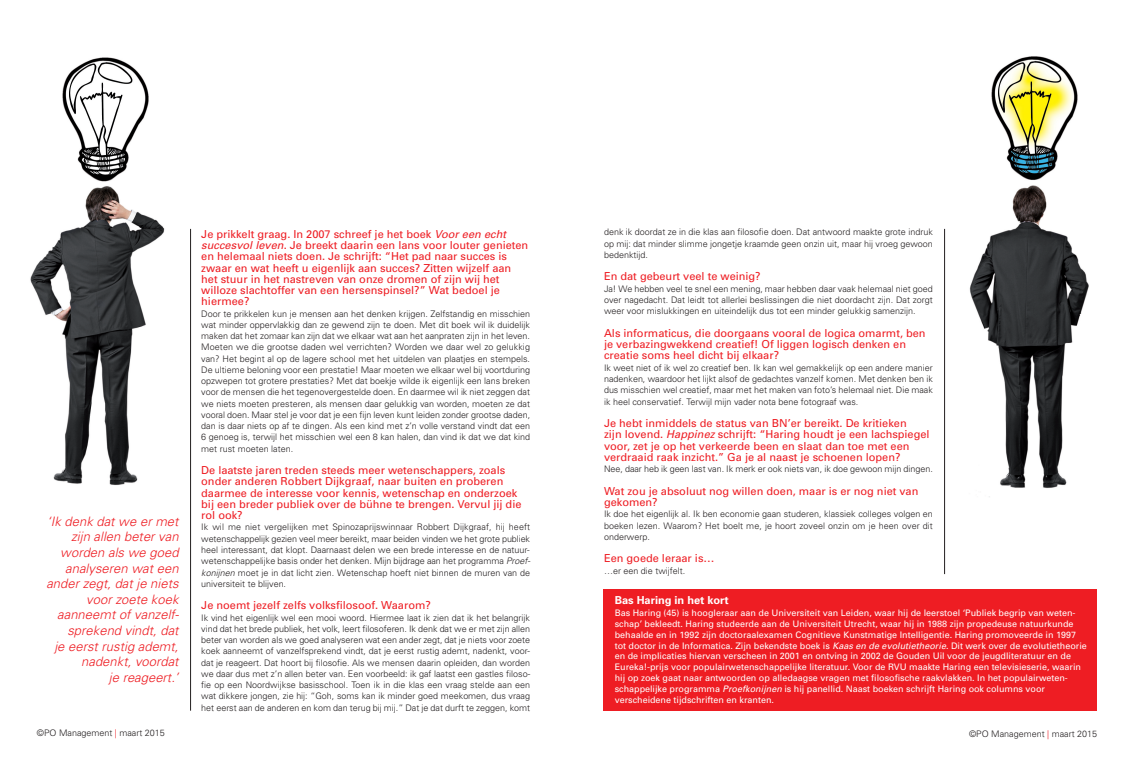
<style>
.page{position:relative;width:1134px;height:766px;background:#fff}
.page>*{position:absolute;margin:0;border:0;box-sizing:border-box;transform-origin:0 0}
.t1{font:italic 300 13px/15.6px "Univers";letter-spacing:.005em;color:#ee1d23;text-align:right}
.t2{font:11px/11.3px "Univers";color:#ee1d23}
.t3{font:700 11px "Univers";color:#fff}
.t4{font:300 9px/11.2px "Univers";color:#231f20;text-align:justify}
.t5{font:9px/10.8px "Univers";color:#fff}
.s1{color:#ee1d23}
.s2{font-style:italic}
</style>
<div class="page">
<img style="left:944px;top:56px;width:145px;height:485px">
<img style="left:30px;top:57px;width:135px;height:428px">
<hr style="left:190px;top:229px;width:1px;height:481px;background:#231f20">
<hr style="left:944px;top:229px;width:1px;height:345px;background:#231f20">
<div style="left:604px;top:588px;width:493px;height:122px;background:#ee1d23"></div>
<h1 class="t1" style="left:46px;top:514px;width:134px">‘Ik denk dat we er met zijn allen beter van worden als we goed analyseren wat een ander zegt, dat je niets voor zoete koek aanneemt of vanzelf&shy;sprekend vindt, dat<br>je eerst rustig ademt, nadenkt, voordat<br>je reageert.’</h1>
<p class="t4" style="left:37px;top:728px;width:130px">©PO Management <span class="s1">|</span> maart 2015</p>
<p class="t2" style="left:201px;top:229px;width:329px">Je prikkelt graag. In 2007 schreef je het boek <span class="s2">Voor een echt succesvol leven</span>. Je breekt daarin een lans voor louter genieten en helemaal niets doen. Je schrijft: “Het pad naar succes is zwaar en wat heeft u eigenlijk aan succes? Zitten wijzelf aan het stuur in het nastreven van onze dromen of zijn wij het willoze slachtoffer van een hersenspinsel?” Wat bedoel je hiermee?</p>
<p class="t4" style="left:201px;top:308px;width:330px">Door te prikkelen kun je mensen aan het denken krijgen. Zelfstandig en misschien wat minder oppervlakkig dan ze gewend zijn te doen. Met dit boek wil ik duidelijk maken dat het zomaar kan zijn dat we elkaar wat aan het aanpraten zijn in het leven.<br>Moeten we die grootse daden wel verrichten? Worden we daar wel zo gelukkig van? Het begint al op de lagere school met het uitdelen van plaatjes en stempels.<br>De ultieme beloning voor een prestatie! Maar moeten we elkaar wel bij voortduring opzwepen tot grotere prestaties? Met dat boekje wilde ik eigenlijk een lans breken voor de mensen die het tegenovergestelde doen. En daarmee wil ik niet zeggen dat we niets moeten presteren, als mensen daar gelukkig van worden, moeten ze dat vooral doen. Maar stel je voor dat je een fijn leven kunt leiden zonder grootse daden, dan is daar niets op af te dingen. Als een kind met z’n volle verstand vindt dat een 6 genoeg is, terwijl het misschien wel een 8 kan halen, dan vind ik dat we dat kind met rust moeten laten.</p>
<p class="t2" style="left:201px;top:465px;width:322px">De laatste jaren treden steeds meer wetenschappers, zoals onder anderen Robbert Dijkgraaf, naar buiten en proberen daarmee de interesse voor kennis, wetenschap en onderzoek bij een breder publiek over de bühne te brengen. Vervul jij die rol ook?</p>
<p class="t4" style="left:201px;top:522px;width:331px">Ik wil me niet vergelijken met Spinozaprijswinnaar Robbert Dijkgraaf, hij heeft wetenschappelijk gezien veel meer bereikt, maar beiden vinden we het grote publiek heel interessant, dat klopt. Daarnaast delen we een brede interesse en de natuur&shy;wetenschappelijke basis onder het denken. Mijn bijdrage aan het programma <span class="s2">Proef&shy;konijnen</span> moet je in dat licht zien. Wetenschap hoeft niet binnen de muren van de universiteit te blijven.</p>
<p class="t2" style="left:201px;top:600px;width:231px">Je noemt jezelf zelfs volksfilosoof. Waarom?</p>
<p class="t4" style="left:201px;top:612px;width:330px">Ik vind het eigenlijk wel een mooi woord. Hiermee laat ik zien dat ik het belangrijk vind dat het brede publiek, het volk, leert filosoferen. Ik denk dat we er met zijn allen beter van worden als we goed analyseren wat een ander zegt, dat je niets voor zoete koek aanneemt of vanzelfsprekend vindt, dat je eerst rustig ademt, nadenkt, voor&shy;dat je reageert. Dat hoort bij filosofie. Als we mensen daarin opleiden, dan worden we daar dus met z’n allen beter van. Een voorbeeld: ik gaf laatst een gastles filoso&shy;fie op een Noordwijkse basisschool. Toen ik in die klas een vraag stelde aan een wat dikkere jongen, zie hij: “Goh, soms kan ik minder goed meekomen, dus vraag het eerst aan de anderen en kom dan terug bij mij.” Dat je dat durft te zeggen, komt</p>
<p class="t4" style="left:604px;top:227px;width:330px">denk ik doordat ze in die klas aan filosofie doen. Dat antwoord maakte grote indruk op mij: dat minder slimme jongetje kraamde geen onzin uit, maar hij vroeg gewoon bedenktijd.</p>
<p class="t2" style="left:604px;top:272px;width:158px">En dat gebeurt veel te weinig?</p>
<p class="t4" style="left:604px;top:283px;width:330px">Ja! We hebben veel te snel een mening, maar hebben daar vaak helemaal niet goed over nagedacht. Dat leidt tot allerlei beslissingen die niet doordacht zijn. Dat zorgt weer voor mislukkingen en uiteindelijk dus tot een minder gelukkig samenzijn.</p>
<p class="t2" style="left:604px;top:328px;width:323px">Als informaticus, die doorgaans vooral de logica omarmt, ben je verbazingwekkend creatief! Of liggen logisch denken en creatie soms heel dicht bij elkaar?</p>
<p class="t4" style="left:604px;top:362px;width:330px">Ik weet niet of ik wel zo creatief ben. Ik kan wel gemakkelijk op een andere manier nadenken, waardoor het lijkt alsof de gedachtes vanzelf komen. Met denken ben ik dus misschien wel creatief, maar met het maken van foto’s helemaal niet. Die maak ik heel conservatief. Terwijl mijn vader nota bene fotograaf was.</p>
<p class="t2" style="left:604px;top:418px;width:327px">Je hebt inmiddels de status van BN’er bereikt. De kritieken<br>zijn lovend. <span class="s2">Happinez</span> schrijft: “Haring houdt je een lachspiegel voor, zet je op het verkeerde been en slaat dan toe met een verdraaid raak inzicht.” Ga je al naast je schoenen lopen?</p>
<p class="t4" style="left:604px;top:464px;width:330px">Nee, daar heb ik geen last van. Ik merk er ook niets van, ik doe gewoon mijn dingen.</p>
<p class="t2" style="left:604px;top:486px;width:316px">Wat zou je absoluut nog willen doen, maar is er nog niet van gekomen?</p>
<p class="t4" style="left:604px;top:509px;width:330px">Ik doe het eigenlijk al. Ik ben economie gaan studeren, klassiek colleges volgen en boeken lezen. Waarom? Het boelt me, je hoort zoveel onzin om je heen over dit onderwerp.</p>
<p class="t2" style="left:604px;top:553px;width:112px">Een goede leraar is…</p>
<p class="t4" style="left:604px;top:565px;width:83px">…er een die twijfelt.</p>
<p class="t3" style="left:615px;top:596px;width:116px">Bas Haring in het kort</p>
<p class="t5" style="left:615px;top:608px;width:474px">Bas Haring (45) is hoogleraar aan de Universiteit van Leiden, waar hij de leerstoel ‘Publiek begrip van weten&shy;schap’ bekleedt. Haring studeerde aan de Universiteit Utrecht, waar hij in 1988 zijn propedeuse natuurkunde behaalde en in 1992 zijn doctoraalexamen Cognitieve Kunstmatige Intelligentie. Haring promoveerde in 1997 tot doctor in de Informatica. Zijn bekendste boek is <span class="s2">Kaas en de evolutietheorie</span>. Dit werk over de evolutietheorie en de implicaties hiervan verscheen in 2001 en ontving in 2002 de Gouden Uil voor de jeugdliteratuur en de Eureka!-prijs voor populairwetenschappelijke literatuur. Voor de RVU maakte Haring een televisieserie, waarin hij op zoek gaat naar antwoorden op alledaagse vragen met filosofische raakvlakken. In het populairweten&shy;schappelijke programma <span class="s2">Proefkonijnen</span> is hij panellid. Naast boeken schrijft Haring ook columns voor verscheidene tijdschriften en kranten.</p>
<p class="t4" style="left:969px;top:728px;width:130px">©PO Management <span class="s1">|</span> maart 2015</p>
</div>
